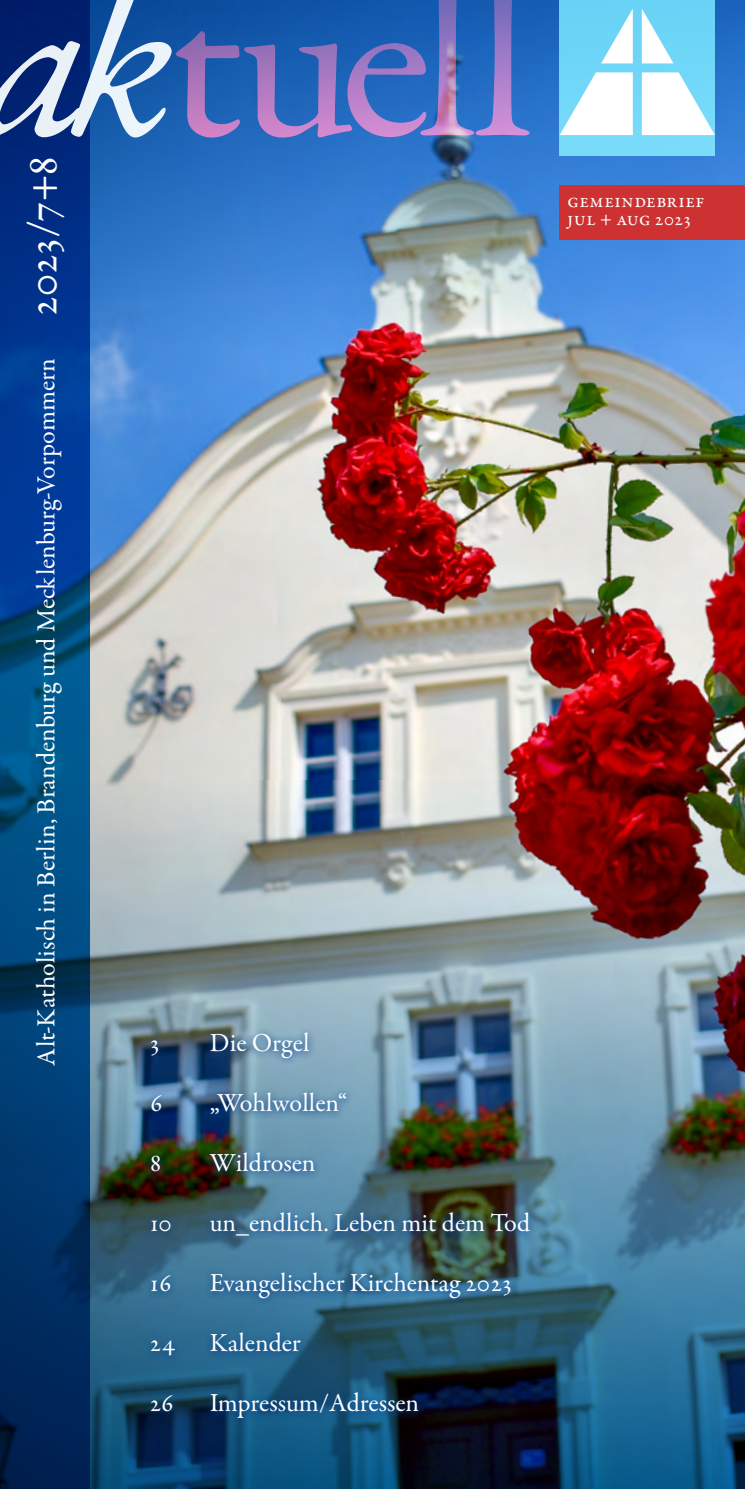
<style>
.page{position:relative;width:745px;height:1489px;background:#fff}
.page>*{position:absolute;margin:0;border:0;box-sizing:border-box;transform-origin:0 0}
.t1{font:45px "Garamond Premr Pro";color:#fff}
.Kopfzeile{font:26.25px "Garamond Premr Pro";letter-spacing:-.005em;color:#fff}
.Kopfzeile_2__Zeile{font:20px "Garamond Premr Pro";letter-spacing:.015em;color:#fff}
</style>
<div class="page">
<img style="left:90px;top:345px;width:654px;height:435px">
<img style="left:90px;top:780px;width:654px;height:708px">
<svg style="left:0;top:345px;width:90px;height:1143px;background:#003d79"></svg>
<svg style="left:0;top:0;width:744px;height:345px;background:#437cc1"></svg>
<div style="left:559px;top:0;width:155px;height:156px;background:linear-gradient(to right,#74d8f9,#76d9f9)"></div>
<svg style="left:559px;top:8px;width:155px;height:127px"></svg>
<svg style="left:176px;top:0;width:353px;height:137px;background:#4768b9"></svg>
<svg style="left:0;top:0;width:171px;height:137px;background:#496ea7"></svg>
<div style="left:559px;top:185px;width:185px;height:55px;background:#ce3131"></div>
<img style="left:144px;top:1026px;width:392px;height:400px">
<h1 class="t1" style="left:15px;top:316px;width:162px;rotate:-90deg">2023/7+8</h1>
<p class="Kopfzeile" style="left:30px;top:1065px;width:709px;rotate:-90deg">Alt-Katholisch in Berlin, Brandenburg und Mecklenburg-Vorpommern</p>
<p class="Kopfzeile_2__Zeile" style="left:566px;top:189px;width:138px">Gemeindebrief</p>
<p class="Kopfzeile_2__Zeile" style="left:566px;top:206px;width:125px">Jul + Aug 2023</p>
<p class="Kopfzeile" style="left:150px;top:1026px;width:11px">3</p>
<p class="Kopfzeile" style="left:210px;top:1026px;width:101px">Die Orgel</p>
<p class="Kopfzeile" style="left:150px;top:1086px;width:15px">6</p>
<p class="Kopfzeile" style="left:210px;top:1086px;width:139px">„Wohlwollen“</p>
<p class="Kopfzeile" style="left:150px;top:1146px;width:13px">8</p>
<p class="Kopfzeile" style="left:210px;top:1146px;width:107px">Wildrosen</p>
<p class="Kopfzeile" style="left:150px;top:1206px;width:24px">10</p>
<p class="Kopfzeile" style="left:210px;top:1206px;width:321px">un_endlich. Leben mit dem Tod</p>
<p class="Kopfzeile" style="left:150px;top:1266px;width:24px">16</p>
<p class="Kopfzeile" style="left:210px;top:1266px;width:303px">Evangelischer Kirchentag 2023</p>
<p class="Kopfzeile" style="left:150px;top:1326px;width:27px">24</p>
<p class="Kopfzeile" style="left:210px;top:1326px;width:92px">Kalender</p>
<p class="Kopfzeile" style="left:150px;top:1386px;width:26px">26</p>
<p class="Kopfzeile" style="left:210px;top:1386px;width:211px">Impressum/Adressen</p>
</div>
